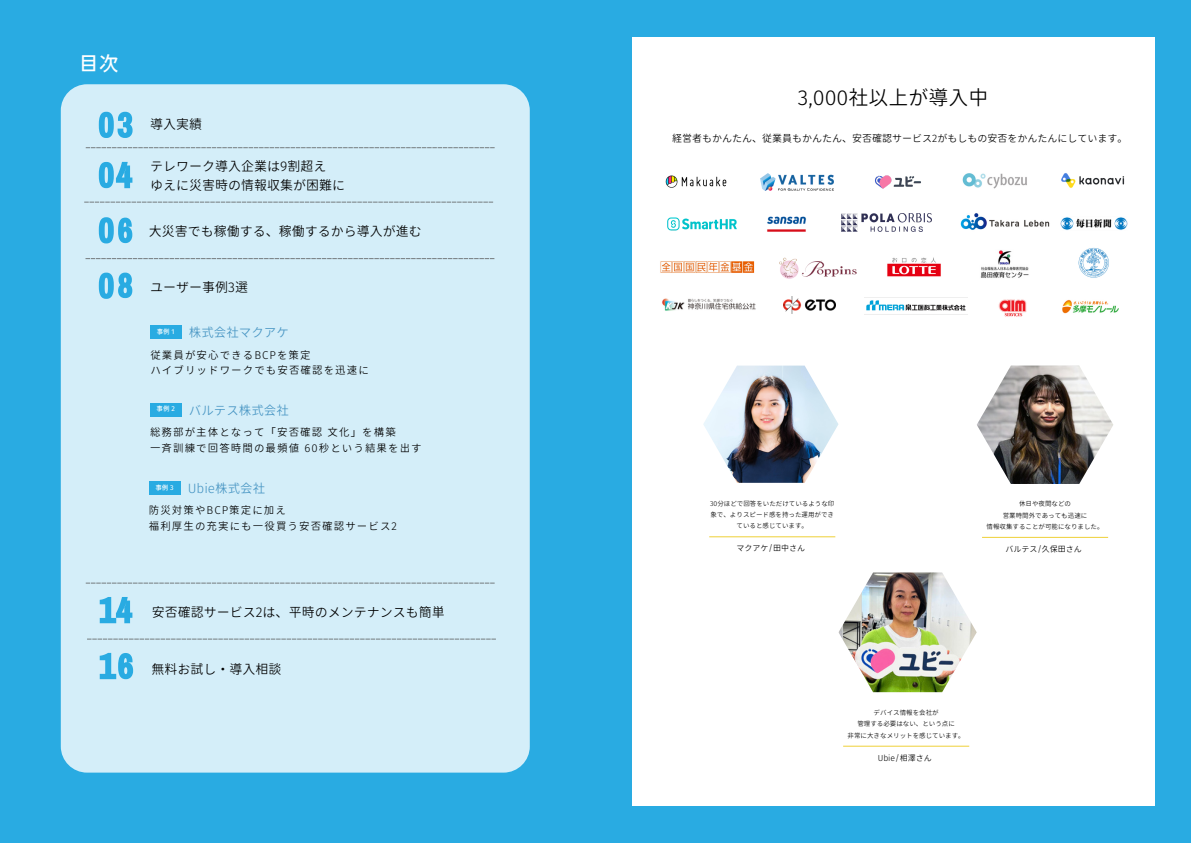
<style>
.page{position:relative;width:1191px;height:843px;background:#fff}
.page>*{position:absolute;margin:0;border:0;box-sizing:border-box;transform-origin:0 0}
.t1{font:20px "Glow Sans J";color:#000}
.t2{font:500 20px "Glow Sans J";color:#fff}
.t3{font:13px "Glow Sans J";color:#000}
.t4{font:12.5px "Glow Sans J";color:#4795c3}
.t5{font:10.5px "Glow Sans J";letter-spacing:.1em;color:#000}
.t6{font:10px "Glow Sans J";color:#000}
.t7{font:8px "Glow Sans J";color:#000}
.t8{font:6.5px/11.4px "Glow Sans J";color:#000;text-align:center}
.t9{font:500 6.5px "Glow Sans J";color:#fff}
</style>
<div class="page">
<div style="left:0;top:0;width:1190px;height:842px;background:#29abe2"></div>
<div style="left:631px;top:37px;width:523px;height:768px;background:#fff"></div>
<div style="left:61px;top:84px;width:468px;height:688px;background:#d4eef9;border-radius:26px"></div>
<svg style="left:86px;top:147px;width:408px;height:1px"></svg>
<svg style="left:84px;top:202px;width:409px;height:1px"></svg>
<svg style="left:86px;top:582px;width:408px;height:1px"></svg>
<svg style="left:87px;top:638px;width:409px;height:1px"></svg>
<img style="left:703px;top:365px;width:135px;height:117px">
<img style="left:838px;top:572px;width:138px;height:120px">
<img style="left:977px;top:365px;width:136px;height:119px">
<hr style="left:709px;top:536px;width:126px;height:1px;background:#efd037">
<div style="left:150px;top:325px;width:31px;height:14px;background:#29abe2"></div>
<div style="left:150px;top:402px;width:31px;height:14px;background:#29abe2"></div>
<div style="left:149px;top:480px;width:31px;height:14px;background:#29abe2"></div>
<svg style="left:85px;top:258px;width:409px;height:1px"></svg>
<hr style="left:981px;top:537px;width:126px;height:1px;background:#efd037">
<hr style="left:843px;top:745px;width:126px;height:1px;background:#efd037">
<svg style="left:99px;top:112px;width:33px;height:26px"></svg>
<svg style="left:99px;top:162px;width:33px;height:26px"></svg>
<svg style="left:99px;top:217px;width:33px;height:26px"></svg>
<svg style="left:99px;top:272px;width:33px;height:27px"></svg>
<svg style="left:100px;top:652px;width:33px;height:27px"></svg>
<img style="left:887px;top:257px;width:54px;height:20px">
<img style="left:1060px;top:217px;width:68px;height:13px">
<img style="left:998px;top:299px;width:29px;height:18px">
<img style="left:1062px;top:300px;width:56px;height:14px">
<img style="left:864px;top:297px;width:103px;height:14px">
<img style="left:783px;top:296px;width:52px;height:17px">
<img style="left:662px;top:298px;width:94px;height:13px">
<img style="left:1078px;top:247px;width:31px;height:31px">
<img style="left:660px;top:261px;width:95px;height:12px">
<img style="left:980px;top:250px;width:49px;height:28px">
<img style="left:875px;top:175px;width:46px;height:14px">
<img style="left:841px;top:214px;width:90px;height:17px">
<img style="left:1061px;top:173px;width:64px;height:15px">
<img style="left:960px;top:213px;width:90px;height:17px">
<img style="left:667px;top:217px;width:70px;height:14px">
<img style="left:767px;top:216px;width:39px;height:16px">
<img style="left:962px;top:173px;width:65px;height:16px">
<img style="left:665px;top:175px;width:62px;height:13px">
<img style="left:779px;top:257px;width:78px;height:22px">
<img style="left:760px;top:173px;width:72px;height:17px">
<svg style="left:100px;top:597px;width:32px;height:26px"></svg>
<p class="t2" style="left:79px;top:48px;width:41px">目次</p>
<p class="t3" style="left:150px;top:114px;width:53px">導入実績</p>
<p class="t3" style="left:150px;top:156px;width:178px">テレワーク導入企業は9割超え</p>
<p class="t3" style="left:150px;top:175px;width:196px">ゆえに災害時の情報収集が困難に</p>
<p class="t3" style="left:149px;top:221px;width:274px">大災害でも稼働する、稼働するから導入が進む</p>
<p class="t3" style="left:150px;top:276px;width:99px">ユーザー事例3選</p>
<p class="t4" style="left:189px;top:323px;width:101px">株式会社マクアケ</p>
<p class="t5" style="left:150px;top:346px;width:162px">従業員が安心できるBCPを策定</p>
<p class="t5" style="left:150px;top:362px;width:220px">ハイブリッドワークでも安否確認を迅速に</p>
<p class="t9" style="left:157px;top:326px;width:19px">事例 1</p>
<p class="t9" style="left:157px;top:404px;width:20px">事例 2</p>
<p class="t4" style="left:189px;top:400px;width:101px">バルテス株式会社</p>
<p class="t5" style="left:150px;top:424px;width:247px">総務部が主体となって「安否確認文化」を構築</p>
<p class="t5" style="left:150px;top:440px;width:273px">一斉訓練で回答時間の最頻値 60秒という結果を出す</p>
<p class="t9" style="left:155px;top:482px;width:20px">事例 3</p>
<p class="t4" style="left:188px;top:478px;width:79px">Ubie株式会社</p>
<p class="t5" style="left:149px;top:502px;width:139px">防災対策やBCP策定に加え</p>
<p class="t5" style="left:149px;top:518px;width:249px">福利厚生の充実にも一役買う安否確認サービス2</p>
<p class="t3" style="left:152px;top:601px;width:294px">安否確認サービス2は、平時のメンテナンスも簡単</p>
<p class="t3" style="left:151px;top:659px;width:131px">無料お試し・ 導入相談</p>
<p class="t1" style="left:797px;top:81px;width:192px">3,000社以上が導入中</p>
<p class="t6" style="left:672px;top:131px;width:456px">経営者もかんたん、従業員もかんたん、安否確認サービス2がもしもの安否をかんたんにしています。</p>
<p class="t8" style="left:710px;top:497px;width:126px">30分ほどで回答をいただけているような印象で、よりスピード感を持った運用ができていると感じています。</p>
<p class="t7" style="left:736px;top:541px;width:70px">マクアケ/田中さん</p>
<p class="t8" style="left:1018px;top:497px;width:54px">休日や夜間などの</p>
<p class="t8" style="left:1002px;top:509px;width:86px">営業時間外であっても迅速に</p>
<p class="t8" style="left:986px;top:520px;width:119px">情報収集することが可能になりました。</p>
<p class="t7" style="left:1005px;top:542px;width:78px">バルテス/久保田さん</p>
<p class="t8" style="left:873px;top:706px;width:67px">デバイス情報を会社が</p>
<p class="t8" style="left:857px;top:717px;width:99px">管理する必要はない、という点に</p>
<p class="t8" style="left:847px;top:729px;width:119px">非常に大きなメリットを感じています。</p>
<p class="t7" style="left:877px;top:751px;width:56px">Ubie/相澤さん</p>
</div>
